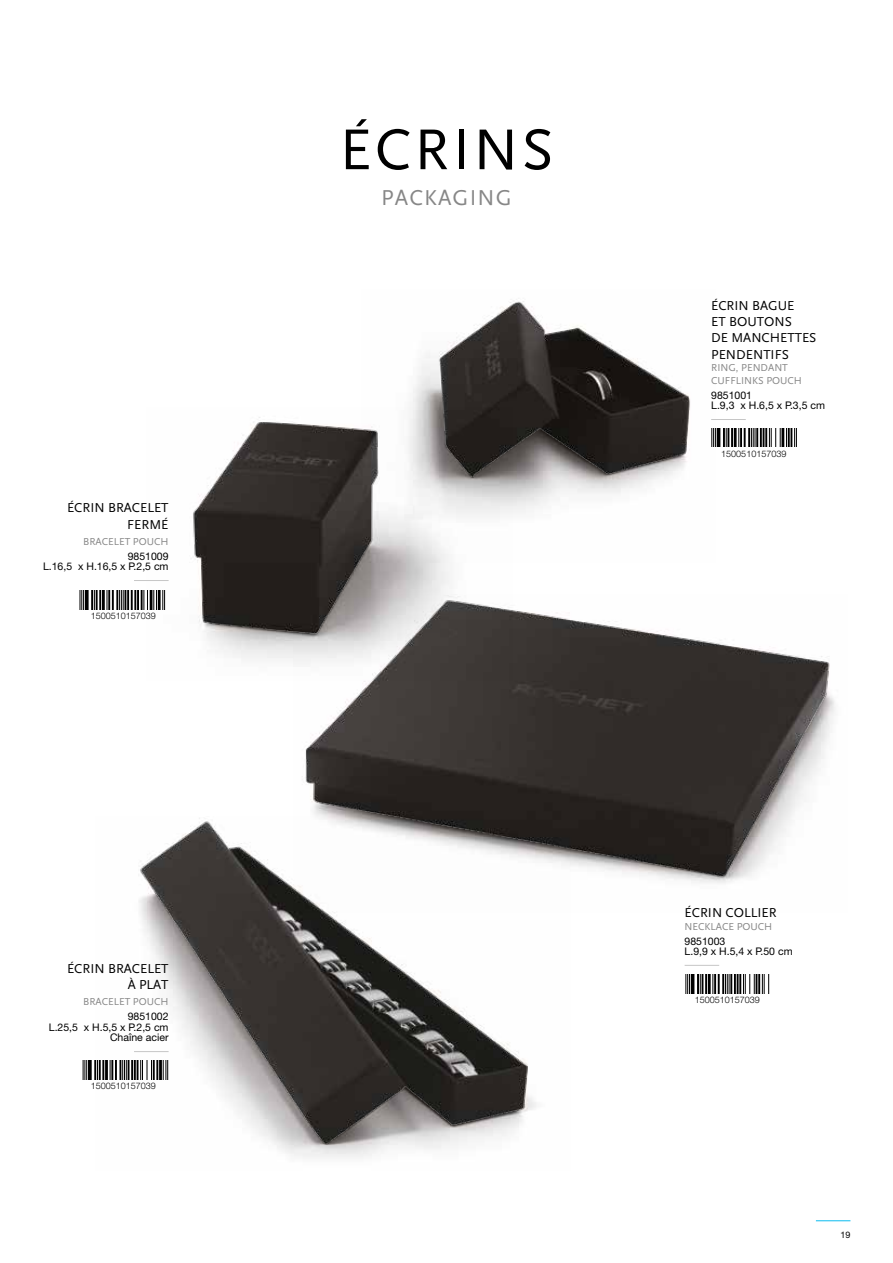
<style>
.page{position:relative;width:893px;height:1263px;background:#fff}
.page>*{position:absolute;margin:0;border:0;box-sizing:border-box;transform-origin:0 0}
.t1{font:60px "Scala Sans";letter-spacing:.05em;color:#000}
.t2{font:22.5px "Scala Sans";letter-spacing:.05em;color:#878787}
.t3{font:13.5px/16.2px "Scala Sans";color:#000;text-align:right}
.t4{font:10.5px/10.5px "Helvetica Neue";color:#000}
.t5{font:10.5px/12.6px "Scala Sans";color:#878787}
.t6{font:300 9px "Helvetica Neue";color:#000}
.t7{font:9px "Geneva";color:#000}
.t8{font:9px "Helvetica Neue";color:#000}
</style>
<div class="page">
<hr style="left:816px;top:1220px;width:34px;height:1px;background:#0bbbef">
<img style="left:95px;top:818px;width:441px;height:340px">
<img style="left:294px;top:610px;width:541px;height:302px">
<img style="left:412px;top:301px;width:278px;height:212px">
<img style="left:147px;top:407px;width:366px;height:273px">
<hr style="left:711px;top:419px;width:35px;height:1px;background:#c6c6c6">
<svg style="left:711px;top:428px;width:86px;height:19px"></svg>
<hr style="left:685px;top:965px;width:34px;height:1px;background:#c6c6c6">
<svg style="left:685px;top:974px;width:85px;height:19px"></svg>
<hr style="left:134px;top:580px;width:35px;height:1px;background:#c6c6c6">
<svg style="left:80px;top:591px;width:85px;height:19px"></svg>
<hr style="left:134px;top:1051px;width:35px;height:1px;background:#c6c6c6">
<svg style="left:83px;top:1060px;width:85px;height:19px"></svg>
<p class="t3" style="left:67px;top:500px;width:103px">ÉCRIN BRACELET<br>FERMÉ</p>
<p class="t5" style="left:83px;top:535px;width:87px">BRACELET POUCH</p>
<p class="t4" style="left:43px;top:551px;width:127px;text-align:right">9851009<br>L.16,5 x H.16,5 x P.2,5 cm</p>
<p class="t6" style="left:91px;top:611px;width:67px">1500510157039</p>
<p class="t7" style="left:72px;top:612px;width:90px">3 601510 211794</p>
<p class="t3" style="left:67px;top:961px;width:103px">ÉCRIN BRACELET<br>À PLAT</p>
<p class="t5" style="left:83px;top:996px;width:87px">BRACELET POUCH</p>
<p class="t4" style="left:49px;top:1011px;width:121px;text-align:right">9851002<br>L.25,5 x H.5,5 x P.2,5 cm<br>Chaîne acier</p>
<p class="t6" style="left:91px;top:1080px;width:67px">1500510157039</p>
<h1 class="t1" style="left:339px;top:117px;width:216px">ÉCRINS</h1>
<h2 class="t2" style="left:381px;top:186px;width:132px">PACKAGING</h2>
<p class="t3" style="left:711px;top:298px;width:107px;text-align:left">ÉCRIN BAGUE<br>ET BOUTONS<br>DE MANCHETTES<br>PENDENTIFS</p>
<p class="t5" style="left:711px;top:362px;width:92px">RING, PENDANT<br>CUFFLINKS POUCH</p>
<p class="t4" style="left:711px;top:390px;width:115px">9851001<br>L.9,3 x H.6,5 x P.3,5 cm</p>
<p class="t6" style="left:721px;top:448px;width:67px">1500510157039</p>
<p class="t3" style="left:685px;top:905px;width:94px">ÉCRIN COLLIER</p>
<p class="t5" style="left:685px;top:920px;width:89px">NECKLACE POUCH</p>
<p class="t4" style="left:685px;top:935px;width:110px">9851003<br>L.9,9 x H.5,4 x P.50 cm</p>
<p class="t6" style="left:695px;top:994px;width:67px">1500510157039</p>
<p class="t8" style="left:840px;top:1229px;width:12px">19</p>
</div>
